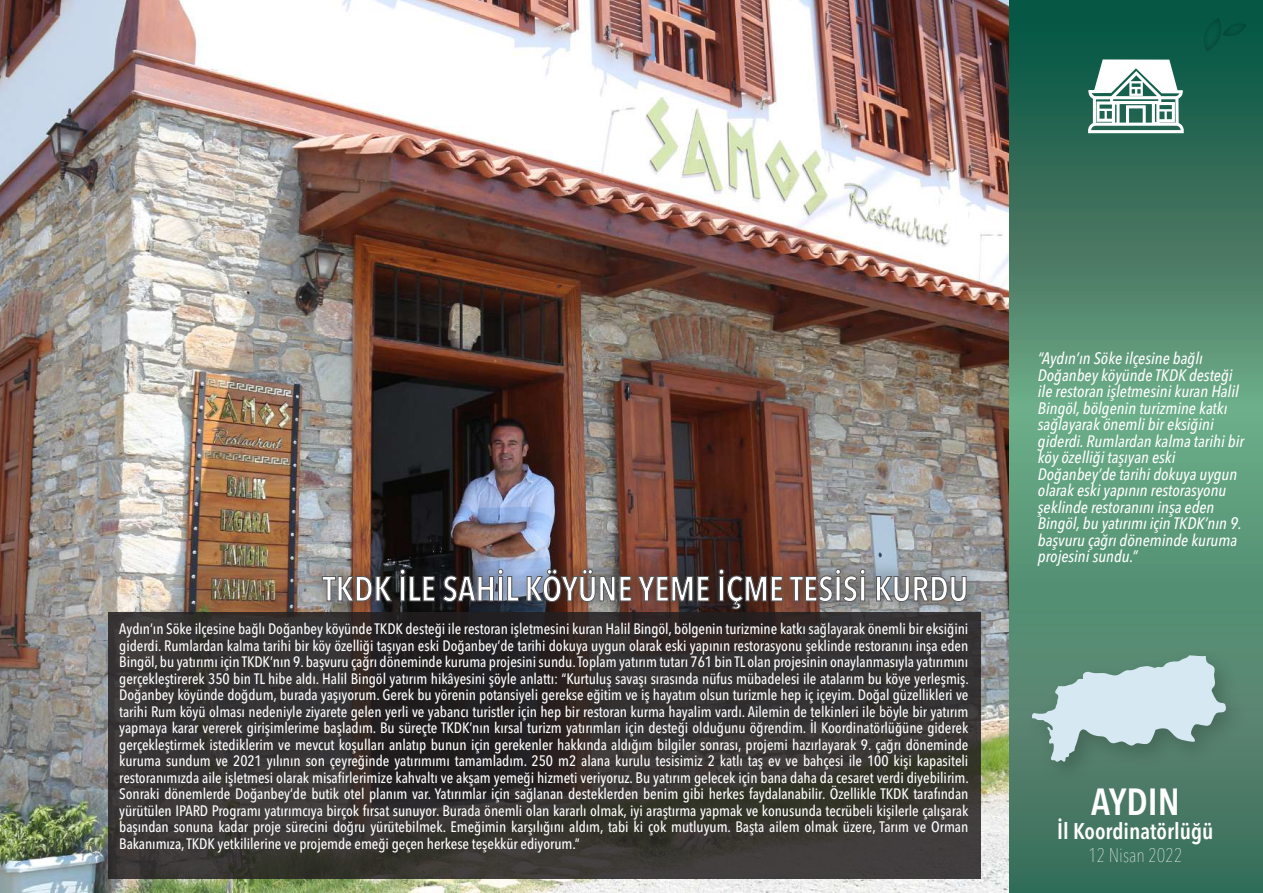
<style>
.page{position:relative;width:1263px;height:893px;background:#fff}
.page>*{position:absolute;margin:0;border:0;box-sizing:border-box;transform-origin:0 0}
.t1{font:600 condensed 37.5px "Avenir Next LT Pro";color:#fff}
.t2{font:600 condensed 34.5px "Avenir Next LT Pro";color:#fff}
.t3{font:600 condensed 22.5px "Avenir Next LT Pro";color:#fff}
.t4{font:200 condensed 19.5px "Avenir Next LT Pro";color:#fff}
.t5{font:italic 500 condensed 16.5px/16.5px "Avenir Next LT Pro";color:#fff}
.t6{font:500 condensed 15px/16.5px "Avenir Next LT Pro";letter-spacing:-.005em;color:#fff;text-align:justify}
</style>
<div class="page">
<img style="left:0;top:0;width:1009px;height:893px">
<svg style="left:1009px;top:0;width:254px;height:893px;background:#478369"></svg>
<svg style="left:109px;top:612px;width:872px;height:266px;background:#343130"></svg>
<img style="left:296px;top:543px;width:698px;height:92px">
<svg style="left:322px;top:576px;width:70px;height:26px;background:#605551"></svg>
<svg style="left:400px;top:568px;width:35px;height:34px"></svg>
<svg style="left:442px;top:568px;width:77px;height:34px;background:#545a69"></svg>
<svg style="left:526px;top:569px;width:184px;height:33px;background:#5f4c4a"></svg>
<svg style="left:718px;top:568px;width:65px;height:42px;background:#462c25"></svg>
<svg style="left:789px;top:568px;width:77px;height:34px;background:#73635f"></svg>
<svg style="left:876px;top:576px;width:91px;height:26px;background:#74777a"></svg>
<svg style="left:1204px;top:18px;width:43px;height:33px"></svg>
<img style="left:1017px;top:640px;width:239px;height:152px">
<svg style="left:1031px;top:655px;width:195px;height:107px;background:#9ab8b4"></svg>
<svg style="left:1088px;top:59px;width:96px;height:74px"></svg>
<h2 class="t2" style="left:322px;top:568px;width:647px">TKDK İLE SAHİL KÖYÜNE YEME İÇME TESİSİ KURDU</h2>
<p class="t6" style="left:119px;top:621px;width:851px">Aydın’ın Söke ilçesine bağlı Doğanbey köyünde TKDK desteği ile restoran işletmesini kuran Halil Bingöl, bölgenin turizmine katkı sağlayarak önemli bir eksiğini giderdi. Rumlardan kalma tarihi bir köy özelliği taşıyan eski Doğanbey’de tarihi dokuya uygun olarak eski yapının restorasyonu şeklinde restoranını inşa eden Bingöl, bu yatırımı için TKDK’nın 9. başvuru çağrı döneminde kuruma projesini sundu. Toplam yatırım tutarı 761 bin TL olan projesinin onaylanmasıyla yatırımını gerçekleştirerek 350 bin TL hibe aldı. Halil Bingöl yatırım hikâyesini şöyle anlattı: “Kurtuluş savaşı sırasında nüfus mübadelesi ile atalarım bu köye yerleşmiş.<br>Doğanbey köyünde doğdum, burada yaşıyorum. Gerek bu yörenin potansiyeli gerekse eğitim ve iş hayatım olsun turizmle hep iç içeyim. Doğal güzellikleri ve tarihi Rum köyü olması nedeniyle ziyarete gelen yerli ve yabancı turistler için hep bir restoran kurma hayalim vardı. Ailemin de telkinleri ile böyle bir yatırım yapmaya karar vererek girişimlerime başladım. Bu süreçte TKDK’nın kırsal turizm yatırımları için desteği olduğunu öğrendim. İl Koordinatörlüğüne giderek gerçekleştirmek istediklerim ve mevcut koşulları anlatıp bunun için gerekenler hakkında aldığım bilgiler sonrası, projemi hazırlayarak 9. çağrı döneminde kuruma sundum ve 2021 yılının son çeyreğinde yatırımımı tamamladım. 250 m2 alana kurulu tesisimiz 2 katlı taş ev ve bahçesi ile 100 kişi kapasiteli restoranımızda aile işletmesi olarak misafirlerimize kahvaltı ve akşam yemeği hizmeti veriyoruz. Bu yatırım gelecek için bana daha da cesaret verdi diyebilirim.<br>Sonraki dönemlerde Doğanbey’de butik otel planım var. Yatırımlar için sağlanan desteklerden benim gibi herkes faydalanabilir. Özellikle TKDK tarafından yürütülen IPARD Programı yatırımcıya birçok fırsat sunuyor. Burada önemli olan kararlı olmak, iyi araştırma yapmak ve konusunda tecrübeli kişilerle çalışarak başından sonuna kadar proje sürecini doğru yürütebilmek. Emeğimin karşılığını aldım, tabi ki çok mutluyum. Başta ailem olmak üzere, Tarım ve Orman Bakanımıza, TKDK yetkililerine ve projemde emeği geçen herkese teşekkür ediyorum.”</p>
<p class="t5" style="left:1038px;top:350px;width:208px">“Aydın’ın Söke ilçesine bağlı<br>Doğanbey köyünde TKDK desteği ile restoran işletmesini kuran Halil<br>Bingöl, bölgenin turizmine katkı sağlayarak önemli bir eksiğini giderdi. Rumlardan kalma tarihi bir köy özelliği taşıyan eski<br>Doğanbey’de tarihi dokuya uygun olarak eski yapının restorasyonu şeklinde restoranını inşa eden<br>Bingöl, bu yatırımı için TKDK’nın 9. başvuru çağrı döneminde kuruma projesini sundu.”</p>
<h1 class="t1" style="left:1091px;top:779px;width:90px">AYDIN</h1>
<h3 class="t3" style="left:1057px;top:818px;width:158px">İl Koordinatörlüğü</h3>
<h3 class="t4" style="left:1088px;top:843px;width:96px">12 Nisan 2022</h3>
</div>
